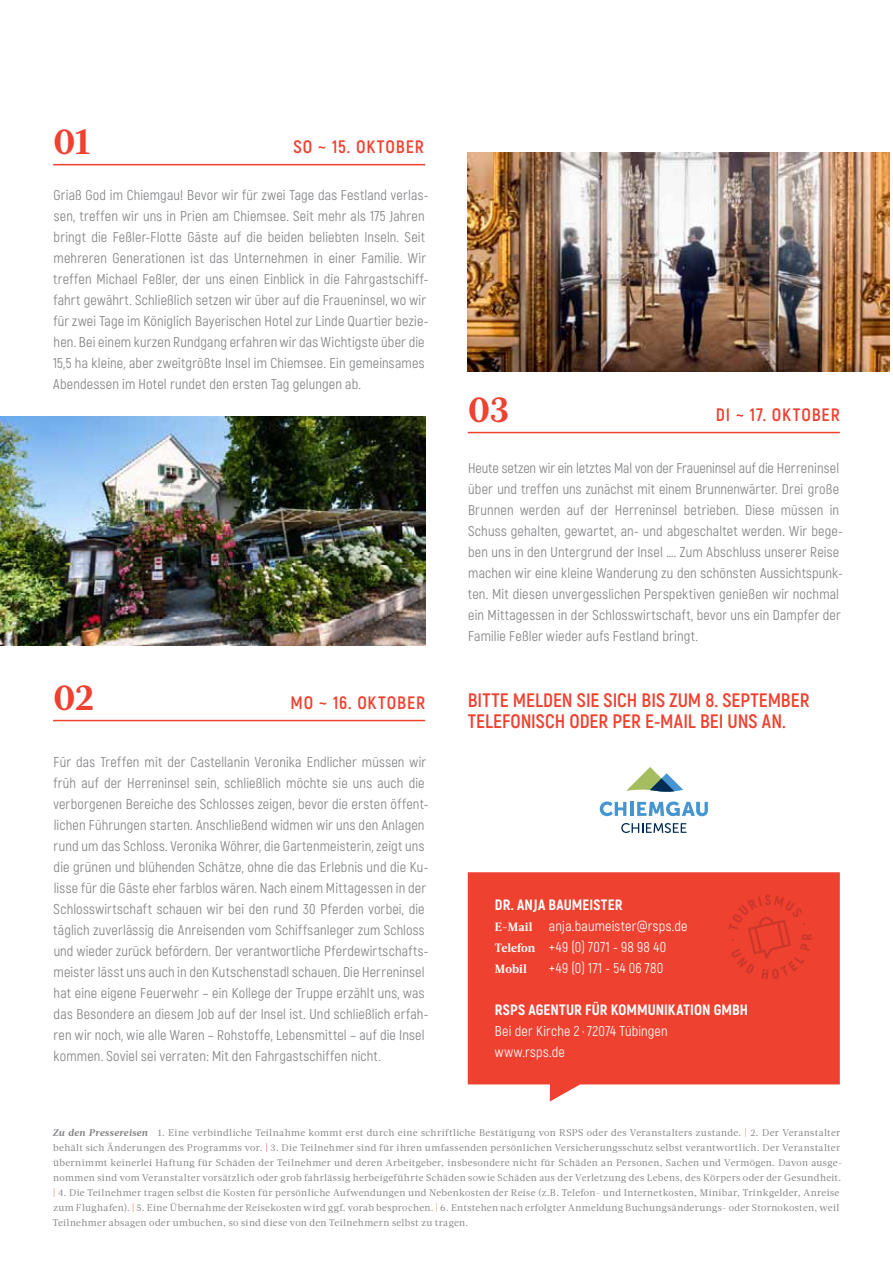
<style>
.page{position:relative;width:893px;height:1263px;background:#fff}
.page>*{position:absolute;margin:0;border:0;box-sizing:border-box;transform-origin:0 0}
.t1{font:700 37.5px "Acta";color:#ef4130}
.t2{font:700 19.5px/21px "Akrobat";color:#ef4130}
.t3{font:700 18px "Akrobat";letter-spacing:.05em;color:#ef4130}
.t4{font:800 15px "Akrobat";letter-spacing:.005em;color:#fff}
.t5{font:14.25px/21px "Akrobat";letter-spacing:.01em;color:#808285}
.t6{font:14.25px/21px "Akrobat";letter-spacing:.015em;color:#fff}
.t7{font:700 12px "Acta";letter-spacing:.005em;color:#fff}
.t8{font:9.75px/15px "Acta";letter-spacing:.035em;color:#808285}
.s1{font-family:"Acta";font-weight:700;font-size:12px}
.s2{font-weight:700;font-size:12px}
.s3{font-weight:700;font-style:italic}
.s4{color:#ef4130}
</style>
<div class="page">
<hr style="left:53px;top:164px;width:372px;height:1px;background:#ef4130">
<hr style="left:468px;top:432px;width:372px;height:1px;background:#ef4130">
<hr style="left:53px;top:720px;width:372px;height:1px;background:#ef4130">
<img style="left:468px;top:152px;width:422px;height:220px">
<svg style="left:468px;top:872px;width:372px;height:229px;background:#f04f3f"></svg>
<svg style="left:728px;top:895px;width:83px;height:84px;background:#e83f2e"></svg>
<img style="left:0;top:416px;width:425px;height:230px">
<svg style="left:599px;top:767px;width:109px;height:66px"></svg>
<h1 class="t1" style="left:53px;top:118px;width:39px">01</h1>
<p class="t3" style="left:293px;top:136px;width:132px">SO ~ 15. OKTOBER</p>
<p class="t5" style="left:53px;top:185px;width:377px">Griaß God im Chiemgau! Bevor wir für zwei Tage das Festland verlas&shy;sen, treffen wir uns in Prien am Chiemsee. Seit mehr als 175 Jahren bringt die Feßler-Flotte Gäste auf die beiden beliebten Inseln. Seit mehreren Generationen ist das Unternehmen in einer Familie. Wir treffen Michael Feßler, der uns einen Einblick in die Fahrgastschiff&shy;fahrt gewährt. Schließlich setzen wir über auf die Fraueninsel, wo wir für zwei Tage im Königlich Bayerischen Hotel zur Linde Quartier bezie&shy;hen. Bei einem kurzen Rundgang erfahren wir das Wichtigste über die 15,5 ha kleine, aber zweitgrößte Insel im Chiemsee. Ein gemeinsames Abendessen im Hotel rundet den ersten Tag gelungen ab.</p>
<h1 class="t1" style="left:53px;top:674px;width:43px">02</h1>
<p class="t3" style="left:291px;top:692px;width:136px">MO ~ 16. OKTOBER</p>
<p class="t5" style="left:53px;top:752px;width:377px">Für das Treffen mit der Castellanin Veronika Endlicher müssen wir früh auf der Herreninsel sein, schließlich möchte sie uns auch die verborgenen Bereiche des Schlosses zeigen, bevor die ersten öffent&shy;lichen Führungen starten. Anschließend widmen wir uns den Anlagen rund um das Schloss. Veronika Wöhrer, die Gartenmeisterin, zeigt uns die grünen und blühenden Schätze, ohne die das Erlebnis und die Ku&shy;lisse für die Gäste eher farblos wären. Nach einem Mittagessen in der Schlosswirtschaft schauen wir bei den rund 30 Pferden vorbei, die täglich zuverlässig die Anreisenden vom Schiffsanleger zum Schloss und wieder zurück befördern. Der verantwortliche Pferdewirtschafts&shy;meister lässt uns auch in den Kutschenstadl schauen. Die Herreninsel hat eine eigene Feuerwehr – ein Kollege der Truppe erzählt uns, was das Besondere an diesem Job auf der Insel ist. Und schließlich erfah&shy;ren wir noch, wie alle Waren – Rohstoffe, Lebensmittel – auf die Insel kommen. Soviel sei verraten: Mit den Fahrgastschiffen nicht.</p>
<h1 class="t1" style="left:468px;top:386px;width:43px">03</h1>
<p class="t3" style="left:716px;top:404px;width:126px">DI ~ 17. OKTOBER</p>
<p class="t5" style="left:468px;top:458px;width:377px">Heute setzen wir ein letztes Mal von der Fraueninsel auf die Herreninsel über und treffen uns zunächst mit einem Brunnenwärter. Drei große Brunnen werden auf der Herreninsel betrieben. Diese müssen in Schuss gehalten, gewartet, an- und abgeschaltet werden. Wir bege&shy;ben uns in den Untergrund der Insel …. Zum Abschluss unserer Reise machen wir eine kleine Wanderung zu den schönsten Aussichtspunk&shy;ten. Mit diesen unvergesslichen Perspektiven genießen wir nochmal ein Mittagessen in der Schlosswirtschaft, bevor uns ein Dampfer der Familie Feßler wieder aufs Festland bringt.</p>
<h2 class="t2" style="left:468px;top:690px;width:320px;text-indent:45px">MELDEN SIE SICH BIS ZUM 8. SEPTEMBER<br>TELEFONISCH ODER PER E-MAIL BEI UNS AN.</h2>
<h2 class="t2" style="left:468px;top:690px;width:9px">BITTE</h2>
<p class="t4" style="left:495px;top:895px;width:129px">DR. ANJA BAUMEISTER</p>
<p class="t6" style="left:495px;top:916px;width:194px"><span class="s1">E-Mail</span> anja.baumeister@rsps.de<br><span class="s1">Telefon</span> +49 (0) 7071 - 98 98 40</p>
<p class="t7" style="left:495px;top:962px;width:33px">Mobil</p>
<p class="t6" style="left:549px;top:958px;width:116px">+49 (0) 171 - 54 06 780</p>
<p class="t4" style="left:495px;top:1000px;width:246px">RSPS AGENTUR FÜR KOMMUNIKATION GMBH</p>
<p class="t6" style="left:495px;top:1021px;width:174px">Bei der Kirche 2 <span class="s2">·</span> 72074 Tübingen www.rsps.de</p>
<p class="t8" style="left:53px;top:1125px;width:791px"><span class="s3">Zu den Pressereisen</span> 1. Eine verbindliche Teilnahme kommt erst durch eine schriftliche Bestätigung von RSPS oder des Veranstalters zustande. <span class="s4">|</span> 2. Der Veranstalter behält sich Änderungen des Programms vor. <span class="s4">|</span> 3. Die Teilnehmer sind für ihren umfassenden persönlichen Versicherungsschutz selbst verantwortlich. Der Veranstalter übernimmt keinerlei Haftung für Schäden der Teilnehmer und deren Arbeitgeber, insbesondere nicht für Schäden an Personen, Sachen und Vermögen. Davon ausge&shy;nommen sind vom Veranstalter vorsätzlich oder grob fahrlässig herbeigeführte Schäden sowie Schäden aus der Verletzung des Lebens, des Körpers oder der Gesundheit. <span class="s4">|</span> 4. Die Teilnehmer tragen selbst die Kosten für persönliche Aufwendungen und Nebenkosten der Reise (z.B. Telefon- und Internetkosten, Minibar, Trinkgelder, Anreise zum Flughafen). <span class="s4">|</span> 5. Eine Übernahme der Reisekosten wird ggf. vorab besprochen. <span class="s4">|</span> 6. Entstehen nach erfolgter Anmeldung Buchungsänderungs- oder Stornokosten, weil Teilnehmer absagen oder umbuchen, so sind diese von den Teilnehmern selbst zu tragen.</p>
</div>
